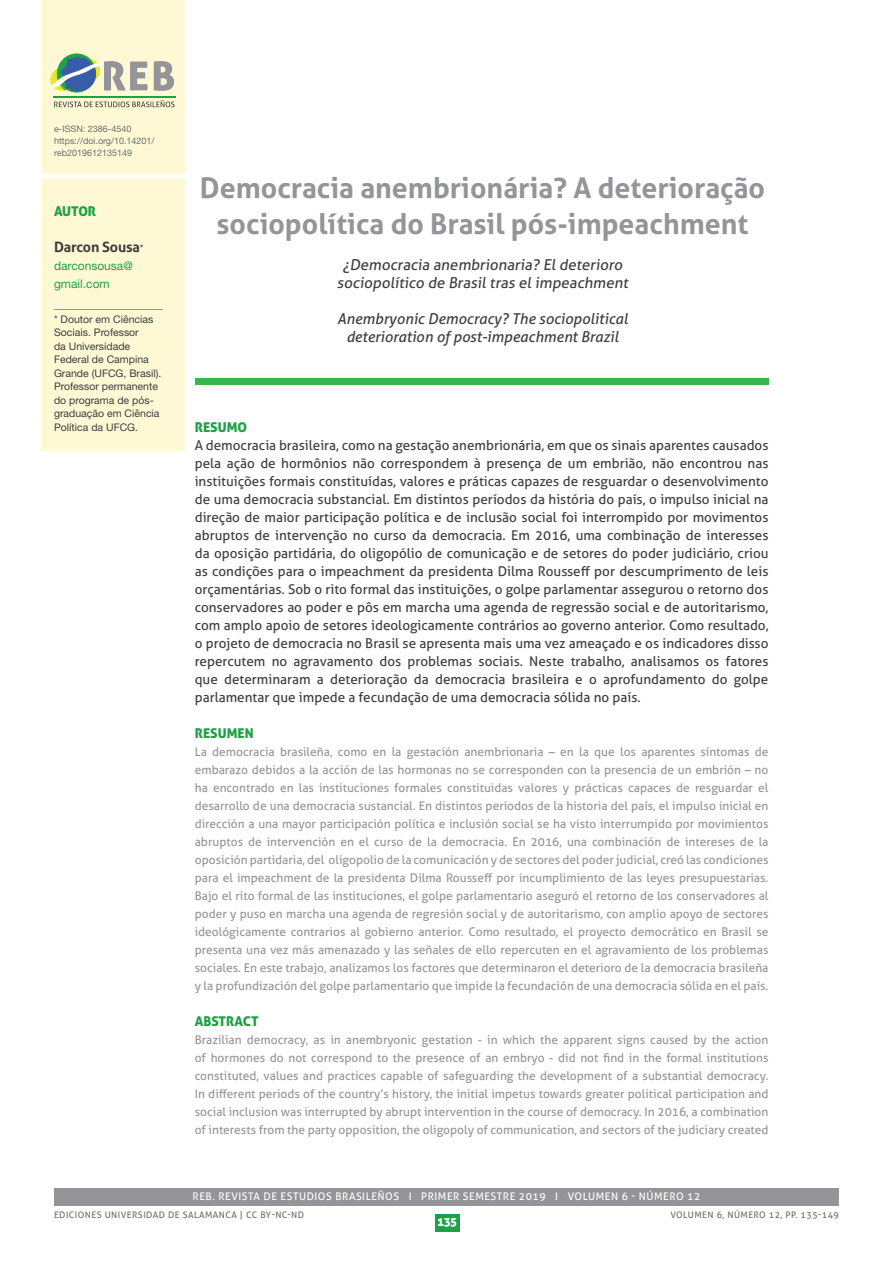
<style>
.page{position:relative;width:893px;height:1263px;background:#fff}
.page>*{position:absolute;margin:0;border:0;box-sizing:border-box;transform-origin:0 0}
.t1{font:700 28.5px/36px "Aller";color:#939598;text-align:center}
.t2{font:italic 15px/18px "Aller";color:#3e3e3f;text-align:center}
.t3{font:15px/18px "Aller";color:#3e3e3f;text-align:center}
.t4{font:700 14.25px "Aller";letter-spacing:-.01em;color:#3e3e3f}
.t5{font:13.5px/18px "Aller";color:#3e3e3f;text-align:justify}
.t6{font:13.5px "Aller Display";color:#1fa245}
.t7{font:12px/18px "Aller";color:#939598;text-align:justify}
.t8{font:12px/18px "Helvetica Neue";color:#1fa245}
.t9{font:12px "Aller Display";color:#fff}
.t10{font:10.5px/13.5px "Helvetica Neue";color:#3e3e3f}
.t11{font:10.5px "Aller";letter-spacing:.05em;color:#fff}
.t12{font:9px "Aller";letter-spacing:.05em;color:#6c6d70}
.t13{font:9px/12px "Helvetica Neue";color:#6c6d70}
.s1{font-family:"Helvetica Neue";font-weight:400;font-size:10.5px}
</style>
<div class="page">
<div style="left:54px;top:1187px;width:785px;height:18px;background:#939598"></div>
<div style="left:435px;top:1214px;width:24px;height:17px;background:#1fa245"></div>
<div style="left:195px;top:378px;width:573px;height:6px;background:#3ab54a"></div>
<div style="left:43px;top:0;width:142px;height:450px;background:#fef9d4"></div>
<svg style="left:154px;top:61px;width:20px;height:30px"></svg>
<svg style="left:54px;top:100px;width:121px;height:7px"></svg>
<hr style="left:53px;top:96px;width:123px;height:2px;background:#1fa245">
<svg style="left:57px;top:53px;width:39px;height:40px"></svg>
<svg style="left:50px;top:56px;width:98px;height:36px"></svg>
<svg style="left:43px;top:174px;width:142px;height:4px"></svg>
<hr style="left:54px;top:309px;width:108px;height:1px;background:#939598">
<p class="t13" style="left:54px;top:123px;width:102px">e-ISSN: 2386-4540 https://doi.org/10.14201/ reb2019612135149</p>
<p class="t6" style="left:54px;top:203px;width:44px">AUTOR</p>
<p class="t4" style="left:54px;top:238px;width:91px">Darcon Sousa<span class="s1">*</span></p>
<p class="t8" style="left:54px;top:257px;width:80px">darconsousa@ gmail.com</p>
<p class="t10" style="left:54px;top:312px;width:109px">* Doutor em Ciências<br>Sociais. Professor<br>da Universidade<br>Federal de Campina<br>Grande (UFCG, Brasil).<br>Professor permanente do programa de pós&shy;graduação em Ciência<br>Política da UFCG.</p>
<h1 class="t1" style="left:200px;top:170px;width:567px">Democracia anembrionária? A deterioração sociopolítica do Brasil pós-impeachment</h1>
<p class="t3" style="left:337px;top:256px;width:295px">¿Democracia anembrionaria? El deterioro sociopolítico de Brasil tras el impeachment</p>
<p class="t2" style="left:337px;top:310px;width:292px">Anembryonic Democracy? The sociopolitical deterioration of post-impeachment Brazil</p>
<p class="t6" style="left:195px;top:419px;width:54px">RESUMO</p>
<p class="t5" style="left:195px;top:436px;width:575px">A democracia brasileira, como na gestação anembrionária, em que os sinais aparentes causados pela ação de hormônios não correspondem à presença de um embrião, não encontrou nas instituições formais constituídas, valores e práticas capazes de resguardar o desenvolvimento de uma democracia substancial. Em distintos períodos da história do país, o impulso inicial na direção de maior participação política e de inclusão social foi interrompido por movimentos abruptos de intervenção no curso da democracia. Em 2016, uma combinação de interesses da oposição partidária, do oligopólio de comunicação e de setores do poder judiciário, criou as condições para o impeachment da presidenta Dilma Rousseff por descumprimento de leis orçamentárias. Sob o rito formal das instituições, o golpe parlamentar assegurou o retorno dos conservadores ao poder e pôs em marcha uma agenda de regressão social e de autoritarismo, com amplo apoio de setores ideologicamente contrários ao governo anterior. Como resultado, o projeto de democracia no Brasil se apresenta mais uma vez ameaçado e os indicadores disso repercutem no agravamento dos problemas sociais. Neste trabalho, analisamos os fatores que determinaram a deterioração da democracia brasileira e o aprofundamento do golpe parlamentar que impede a fecundação de uma democracia sólida no país.</p>
<p class="t6" style="left:195px;top:725px;width:60px">RESUMEN</p>
<p class="t7" style="left:195px;top:743px;width:575px">La democracia brasileña, como en la gestación anembrionaria – en la que los aparentes síntomas de embarazo debidos a la acción de las hormonas no se corresponden con la presencia de un embrión – no ha encontrado en las instituciones formales constituidas valores y prácticas capaces de resguardar el desarrollo de una democracia sustancial. En distintos períodos de la historia del país, el impulso inicial en dirección a una mayor participación política e inclusión social se ha visto interrumpido por movimientos abruptos de intervención en el curso de la democracia. En 2016, una combinación de intereses de la oposición partidaria, del oligopolio de la comunicación y de sectores del poder judicial, creó las condiciones para el impeachment de la presidenta Dilma Rousseff por incumplimiento de las leyes presupuestarias.<br>Bajo el rito formal de las instituciones, el golpe parlamentario aseguró el retorno de los conservadores al poder y puso en marcha una agenda de regresión social y de autoritarismo, con amplio apoyo de sectores ideológicamente contrarios al gobierno anterior. Como resultado, el proyecto democrático en Brasil se presenta una vez más amenazado y las señales de ello repercuten en el agravamiento de los problemas sociales. En este trabajo, analizamos los factores que determinaron el deterioro de la democracia brasileña y la profundización del golpe parlamentario que impide la fecundación de una democracia sólida en el país.</p>
<p class="t6" style="left:195px;top:1013px;width:65px">ABSTRACT</p>
<p class="t7" style="left:195px;top:1031px;width:575px">Brazilian democracy, as in anembryonic gestation - in which the apparent signs caused by the action of hormones do not correspond to the presence of an embryo - did not find in the formal institutions constituted, values and practices capable of safeguarding the development of a substantial democracy.<br>In different periods of the country’s history, the initial impetus towards greater political participation and social inclusion was interrupted by abrupt intervention in the course of democracy. In 2016, a combination of interests from the party opposition, the oligopoly of communication, and sectors of the judiciary created</p>
<p class="t11" style="left:193px;top:1190px;width:509px">REB. REVISTA DE ESTUDIOS BRASILEÑOS I PRIMER SEMESTRE 2019 I VOLUMEN 6 - NÚMERO 12</p>
<p class="t9" style="left:438px;top:1214px;width:21px">135</p>
<p class="t12" style="left:54px;top:1210px;width:252px">EDICIONES UNIVERSIDAD DE SALAMANCA | CC BY-NC-ND</p>
<p class="t12" style="left:670px;top:1210px;width:170px">VOLUMEN 6, NÚMERO 12, PP. 135-149</p>
</div>
